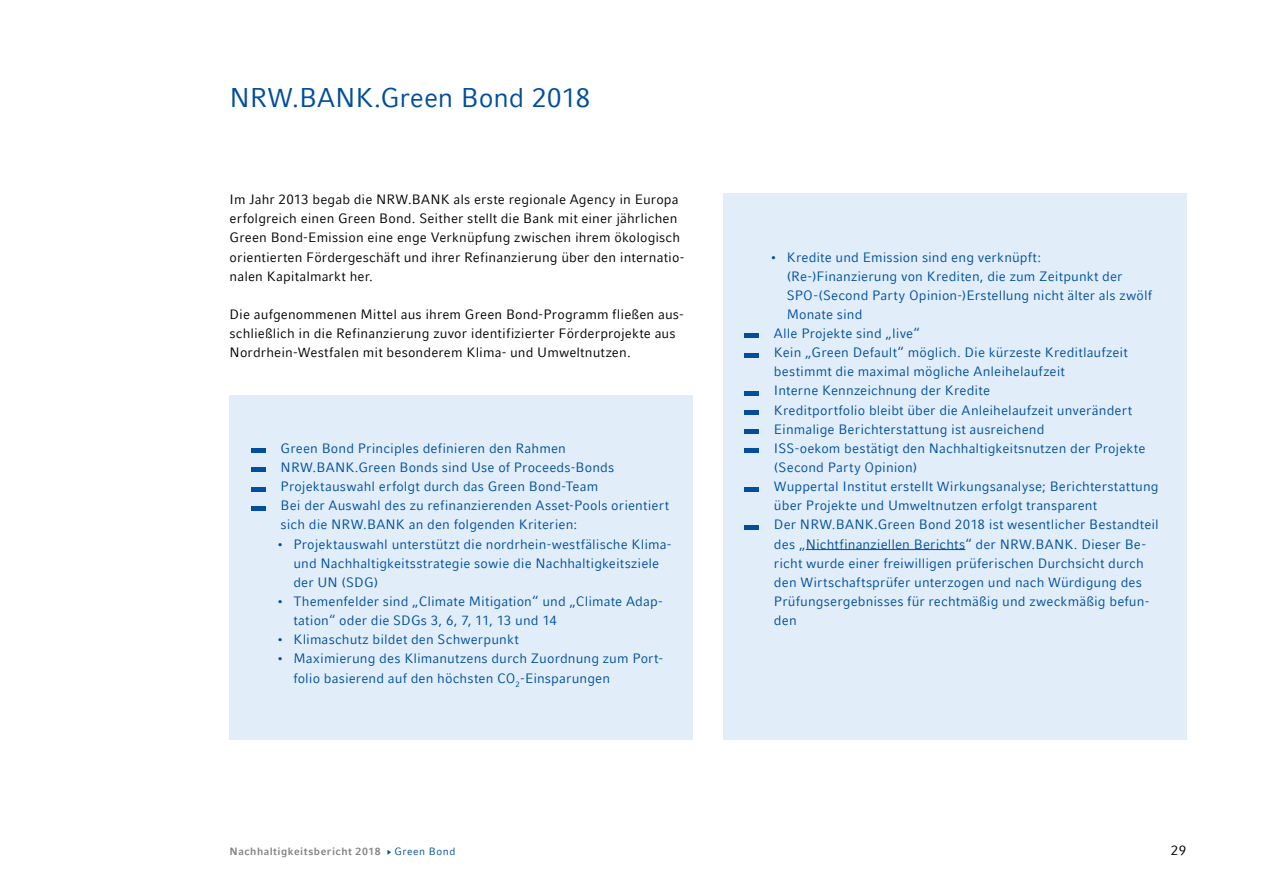
<style>
.page{position:relative;width:1263px;height:893px;background:#fff}
.page>*{position:absolute;margin:0;border:0;box-sizing:border-box;transform-origin:0 0}
.t1{font:27px "Compatil Fact LT Com";letter-spacing:-.005em;color:#004e9d}
.t2{font:13.5px/19.2px "Compatil Fact LT Com";letter-spacing:.01em;color:#004e9d}
.t3{font:13.5px/19.2px "Compatil Fact LT Com";letter-spacing:.01em;color:#000}
.t4{font:700 10.5px "Compatil Fact LT Com";letter-spacing:.045em;color:#808285}
.t5{font:10.5px "Compatil Fact LT Com";letter-spacing:.05em;color:#004e9d}
</style>
<div class="page">
<svg style="left:387px;top:850px;width:4px;height:5px"></svg>
<div style="left:723px;top:193px;width:463px;height:547px;background:#e1eef9"></div>
<div style="left:230px;top:395px;width:463px;height:345px;background:#e1eef9"></div>
<hr style="left:251px;top:449px;width:15px;height:4px;background:#004e9d">
<hr style="left:251px;top:468px;width:15px;height:4px;background:#004e9d">
<hr style="left:251px;top:487px;width:15px;height:4px;background:#004e9d">
<hr style="left:251px;top:506px;width:15px;height:4px;background:#004e9d">
<hr style="left:806px;top:549px;width:159px;height:1px;background:#004e9d">
<hr style="left:744px;top:334px;width:15px;height:4px;background:#004e9d">
<hr style="left:744px;top:353px;width:15px;height:4px;background:#004e9d">
<hr style="left:744px;top:391px;width:15px;height:4px;background:#004e9d">
<div style="left:744px;top:410px;width:15px;height:5px;background:#004e9d"></div>
<div style="left:744px;top:429px;width:15px;height:5px;background:#004e9d"></div>
<hr style="left:744px;top:449px;width:15px;height:4px;background:#004e9d">
<hr style="left:744px;top:487px;width:15px;height:4px;background:#004e9d">
<hr style="left:744px;top:525px;width:15px;height:4px;background:#004e9d">
<h1 class="t1" style="left:230px;top:82px;width:362px">NRW.BANK.Green Bond 2018</h1>
<p class="t3" style="left:230px;top:190px;width:456px">Im Jahr 2013 begab die NRW.BANK als erste regionale Agency in Europa erfolgreich einen Green Bond. Seither stellt die Bank mit einer jährlichen Green Bond-Emission eine enge Verknüpfung zwischen ihrem ökologisch orientierten Fördergeschäft und ihrer Refinanzierung über den internatio&shy;nalen Kapitalmarkt her.</p>
<p class="t3" style="left:230px;top:305px;width:456px">Die aufgenommenen Mittel aus ihrem Green Bond-Programm fließen aus&shy;schließlich in die Refinanzierung zuvor identifizierter Förderprojekte aus<br>Nordrhein-Westfalen mit besonderem Klima- und Umweltnutzen.</p>
<p class="t2" style="left:281px;top:439px;width:390px">Green Bond Principles definieren den Rahmen NRW.BANK.Green Bonds sind Use of Proceeds-Bonds Projektauswahl erfolgt durch das Green Bond-Team<br>Bei der Auswahl des zu refinanzierenden Asset-Pools orientiert sich die NRW.BANK an den folgenden Kriterien:</p>
<p class="t2" style="left:293px;top:534px;width:379px;text-indent:-17px">• Projektauswahl unterstützt die nordrhein-westfälische Klima&shy;und Nachhaltigkeitsstrategie sowie die Nachhaltigkeitsziele der UN (SDG)</p>
<p class="t2" style="left:293px;top:592px;width:371px;text-indent:-17px">• Themenfelder sind „Climate Mitigation“ und „Climate Adap&shy;tation“ oder die SDGs 3, 6, 7, 11, 13 und 14</p>
<p class="t2" style="left:276px;top:630px;width:244px">• Klimaschutz bildet den Schwerpunkt</p>
<p class="t2" style="left:293px;top:649px;width:371px;text-indent:-17px">• Maximierung des Klimanutzens durch Zuordnung zum Port&shy;folio basierend auf den höchsten CO<sub>2</sub>-Einsparungen</p>
<p class="t2" style="left:770px;top:247px;width:273px">• Kredite und Emission sind eng verknüpft:</p>
<p class="t2" style="left:787px;top:266px;width:337px">(Re-)Finanzierung von Krediten, die zum Zeitpunkt der</p>
<p class="t2" style="left:787px;top:286px;width:367px">SPO-(Second Party Opinion-)Erstellung nicht älter als zwölf</p>
<p class="t2" style="left:787px;top:305px;width:77px">Monate sind</p>
<p class="t2" style="left:774px;top:324px;width:147px">Alle Projekte sind „live“</p>
<p class="t2" style="left:774px;top:343px;width:355px">Kein „Green Default“ möglich. Die kürzeste Kreditlaufzeit</p>
<p class="t2" style="left:774px;top:362px;width:292px">bestimmt die maximal mögliche Anleihelaufzeit</p>
<p class="t2" style="left:774px;top:381px;width:218px">Interne Kennzeichnung der Kredite</p>
<p class="t2" style="left:774px;top:400px;width:360px">Kreditportfolio bleibt über die Anleihelaufzeit unverändert</p>
<p class="t2" style="left:774px;top:419px;width:272px">Einmalige Berichterstattung ist ausreichend</p>
<p class="t2" style="left:774px;top:439px;width:373px">ISS-oekom bestätigt den Nachhaltigkeitsnutzen der Projekte</p>
<p class="t2" style="left:774px;top:458px;width:145px">(Second Party Opinion)</p>
<p class="t2" style="left:774px;top:477px;width:386px">Wuppertal Institut erstellt Wirkungsanalyse; Berichterstattung</p>
<p class="t2" style="left:774px;top:496px;width:325px">über Projekte und Umweltnutzen erfolgt transparent</p>
<p class="t2" style="left:774px;top:515px;width:386px">Der NRW.BANK.Green Bond 2018 ist wesentlicher Bestandteil</p>
<p class="t2" style="left:774px;top:534px;width:374px">des „Nichtfinanziellen Berichts“ der NRW.BANK. Dieser Be-</p>
<p class="t2" style="left:774px;top:553px;width:371px">richt wurde einer freiwilligen prüferischen Durchsicht durch</p>
<p class="t2" style="left:774px;top:573px;width:370px">den Wirtschaftsprüfer unterzogen und nach Würdigung des</p>
<p class="t2" style="left:774px;top:592px;width:377px">Prüfungsergebnisses für rechtmäßig und zweckmäßig befun-</p>
<p class="t2" style="left:774px;top:611px;width:24px">den</p>
<p class="t4" style="left:230px;top:845px;width:153px">Nachhaltigkeitsbericht 2018</p>
<p class="t5" style="left:395px;top:845px;width:62px">Green Bond</p>
<p class="t3" style="left:1171px;top:840px;width:17px">29</p>
</div>
